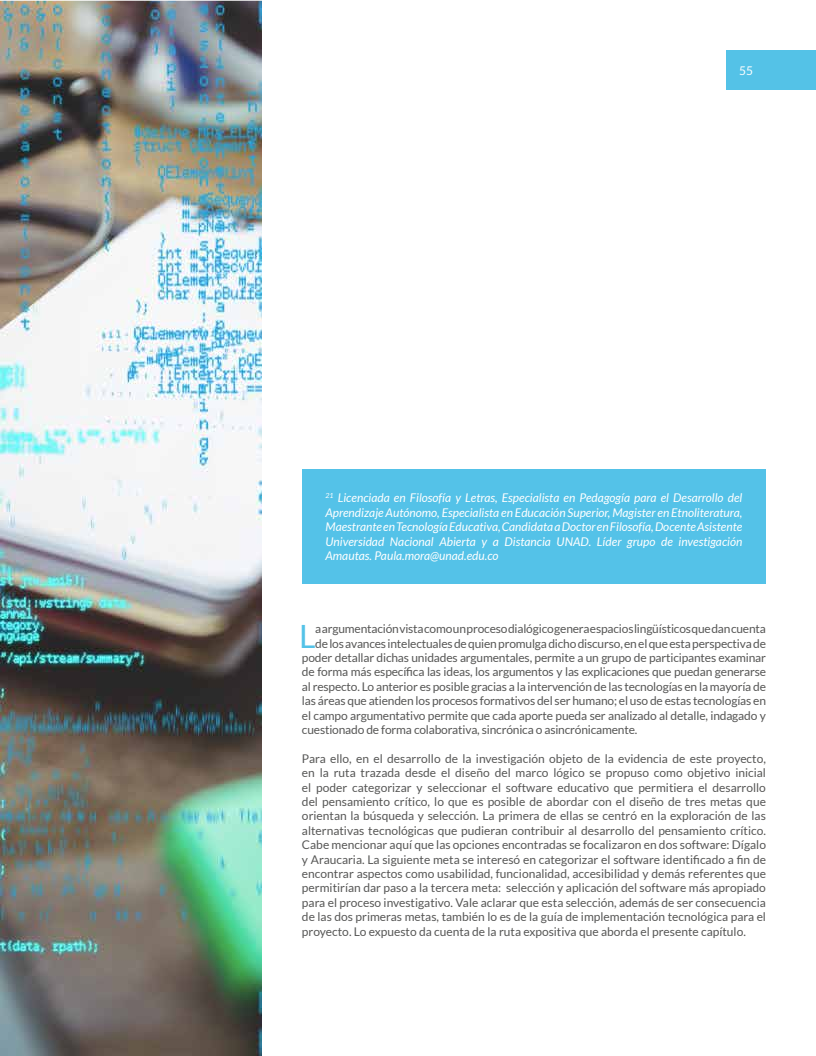
<style>
.page{position:relative;width:816px;height:1056px;background:#fff}
.page>*{position:absolute;margin:0;border:0;box-sizing:border-box;transform-origin:0 0}
.t1{font:32.1px "Lato";color:#54c2e7}
.t2{font:12px/14.4px "Lato";letter-spacing:-.015em;color:#575756;text-align:justify}
.t3{font:italic 12px/14.4px "Lato";color:#fff;text-align:justify}
.t4{font:12px "Lato";color:#fff}
</style>
<div class="page">
<div style="left:726px;top:50px;width:90px;height:40px;background:#54c2e7"></div>
<img style="left:0;top:0;width:262px;height:1056px">
<div style="left:302px;top:469px;width:464px;height:114px;background:#54c2e8"></div>
<p class="t4" style="left:739px;top:64px;width:15px">55</p>
<p class="t3" style="left:326px;top:491px;width:418px"><sup>21</sup> Licenciada en Filosofía y Letras, Especialista en Pedagogía para el Desarrollo del Aprendizaje Autónomo, Especialista en Educación Superior, Magister en Etnoliteratura, Maestrante en Tecnología Educativa, Candidata a Doctor en Filosofía, Docente Asistente Universidad Nacional Abierta y a Distancia UNAD. Líder grupo de investigación Amautas. Paula.mora@unad.edu.co</p>
<h1 class="t1" style="left:299px;top:618px;width:18px">L</h1>
<p class="t2" style="left:315px;top:622px;width:452px">a argumentación vista como un proceso dialógico genera espacios lingüísticos que dan cuenta</p>
<p class="t2" style="left:315px;top:636px;width:452px">de los avances intelectuales de quien promulga dicho discurso, en el que esta perspectiva de</p>
<p class="t2" style="left:302px;top:650px;width:465px">poder detallar dichas unidades argumentales, permite a un grupo de participantes examinar</p>
<p class="t2" style="left:302px;top:665px;width:466px">de forma más específica las ideas, los argumentos y las explicaciones que puedan generarse</p>
<p class="t2" style="left:302px;top:679px;width:465px">al respecto. Lo anterior es posible gracias a la intervención de las tecnologías en la mayoría de</p>
<p class="t2" style="left:302px;top:694px;width:466px">las áreas que atienden los procesos formativos del ser humano; el uso de estas tecnologías en</p>
<p class="t2" style="left:302px;top:708px;width:465px">el campo argumentativo permite que cada aporte pueda ser analizado al detalle, indagado y</p>
<p class="t2" style="left:302px;top:722px;width:337px">cuestionado de forma colaborativa, sincrónica o asincrónicamente.</p>
<p class="t2" style="left:302px;top:751px;width:466px">Para ello, en el desarrollo de la investigación objeto de la evidencia de este proyecto, en la ruta trazada desde el diseño del marco lógico se propuso como objetivo inicial el poder categorizar y seleccionar el software educativo que permitiera el desarrollo del pensamiento crítico, lo que es posible de abordar con el diseño de tres metas que orientan la búsqueda y selección. La primera de ellas se centró en la exploración de las alternativas tecnológicas que pudieran contribuir al desarrollo del pensamiento crítico.<br>Cabe mencionar aquí que las opciones encontradas se focalizaron en dos software: Dígalo y Araucaria. La siguiente meta se interesó en categorizar el software identificado a fin de encontrar aspectos como usabilidad, funcionalidad, accesibilidad y demás referentes que permitirían dar paso a la tercera meta: selección y aplicación del software más apropiado para el proceso investigativo. Vale aclarar que esta selección, además de ser consecuencia de las dos primeras metas, también lo es de la guía de implementación tecnológica para el proyecto. Lo expuesto da cuenta de la ruta expositiva que aborda el presente capítulo.</p>
</div>
